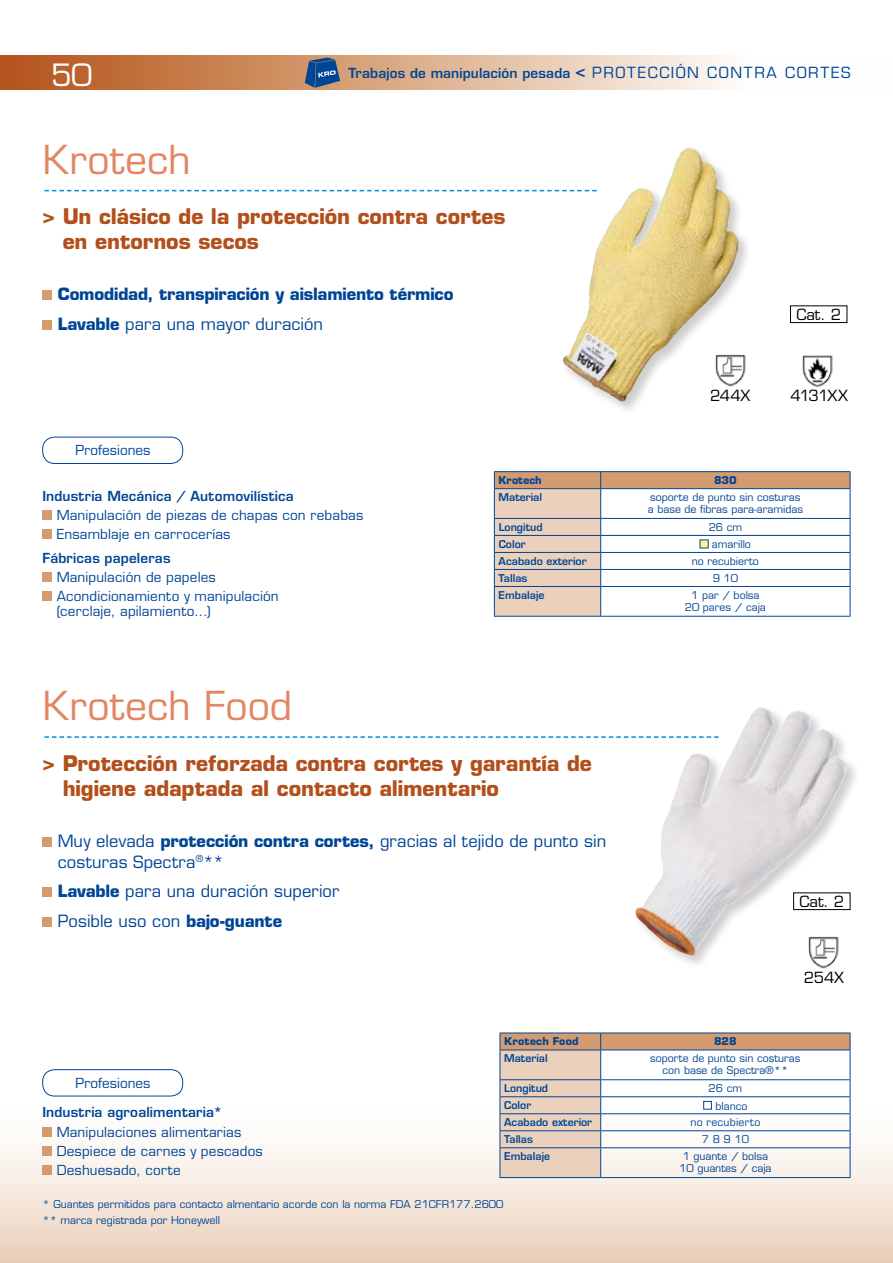
<style>
.page{position:relative;width:893px;height:1263px;background:#fff}
.page>*{position:absolute;margin:0;border:0;box-sizing:border-box;transform-origin:0 0}
.t1{font:39px "Eurostile LT Std";color:#e38664}
.t2{font:30px "Eurostile LT Std";color:#fff}
.t3{font:700 21px/25.2px "Eurostile LT Std";color:#b24f1a}
.t4{font:16.5px/21px "Eurostile LT Std";color:#004595}
.t5{font:700 16.5px/29.5px "Eurostile LT Std";letter-spacing:-.01em;color:#004595}
.t6{font:15px "Eurostile LT Std";letter-spacing:-.03em;color:#000}
.t7{font:13.5px/19.2px "Eurostile LT Std";letter-spacing:.01em;color:#004595}
.t8{font:600 13.5px "Eurostile LT Std";letter-spacing:.01em;color:#004595}
.t9{font:10.5px/12px "Eurostile LT Std";color:#004595;text-align:center}
.t10{font:600 10.5px "Eurostile LT Std";color:#004595}
.t11{font:700 10.5px "Eurostile LT Std";letter-spacing:.01em;color:#004595}
.s1{font-size:18px}
.s2{font-weight:400;font-size:15px}
.s3{font-weight:400}
.s4{font-weight:600}
.s5{font-weight:700}
</style>
<div class="page">
<div style="left:0;top:1090px;width:893px;height:173px;background:linear-gradient(to bottom,#fff,#ecd2bd)"></div>
<div style="left:0;top:55px;width:893px;height:34px;background:linear-gradient(to right,#b45415,#fff)"></div>
<hr style="left:892px;top:55px;width:1px;height:34px;background:#fffefe">
<svg style="left:892px;top:1090px;width:1px;height:173px"></svg>
<div style="left:633px;top:705px;width:227px;height:264px;background:#000;opacity:.2"></div>
<img style="left:719px;top:707px;width:43px;height:70px">
<svg style="left:44px;top:190px;width:516px;height:1px"></svg>
<svg style="left:44px;top:736px;width:675px;height:2px"></svg>
<div style="left:43px;top:290px;width:9px;height:10px;background:#d49b70"></div>
<div style="left:43px;top:320px;width:9px;height:10px;background:#d49b70"></div>
<div style="left:43px;top:837px;width:9px;height:9px;background:#d49b70"></div>
<div style="left:43px;top:887px;width:9px;height:10px;background:#d49b70"></div>
<div style="left:43px;top:917px;width:9px;height:9px;background:#d49b70"></div>
<hr style="left:500px;top:1032px;width:101px;height:1px;background:#004595">
<hr style="left:601px;top:1032px;width:249px;height:1px;background:#004595">
<hr style="left:500px;top:1177px;width:101px;height:1px;background:#004595">
<svg style="left:500px;top:1033px;width:351px;height:144px"></svg>
<hr style="left:601px;top:1147px;width:249px;height:1px;background:#004595">
<hr style="left:601px;top:1177px;width:249px;height:1px;background:#004595">
<div style="left:703px;top:1101px;width:9px;height:8px;background:#fff;border:1px solid #004595"></div>
<hr style="left:494px;top:471px;width:107px;height:1px;background:#004595">
<hr style="left:601px;top:471px;width:249px;height:1px;background:#004595">
<hr style="left:601px;top:616px;width:249px;height:1px;background:#004595">
<svg style="left:494px;top:472px;width:357px;height:144px"></svg>
<hr style="left:494px;top:552px;width:107px;height:1px;background:#004595">
<hr style="left:494px;top:569px;width:107px;height:1px;background:#004595">
<hr style="left:494px;top:586px;width:107px;height:1px;background:#004595">
<hr style="left:494px;top:616px;width:107px;height:1px;background:#004595">
<hr style="left:601px;top:569px;width:249px;height:1px;background:#004595">
<div style="left:700px;top:540px;width:8px;height:8px;background:#fff591"></div>
<div style="left:43px;top:510px;width:9px;height:10px;background:#d49b70"></div>
<div style="left:43px;top:530px;width:9px;height:9px;background:#d49b70"></div>
<div style="left:43px;top:572px;width:9px;height:10px;background:#d49b70"></div>
<div style="left:43px;top:592px;width:9px;height:9px;background:#d49b70"></div>
<div style="left:43px;top:437px;width:140px;height:27px;border:1px solid #004595;border-radius:12px"></div>
<div style="left:43px;top:1127px;width:9px;height:9px;background:#d49b70"></div>
<div style="left:43px;top:1146px;width:9px;height:10px;background:#d49b70"></div>
<div style="left:43px;top:1165px;width:9px;height:10px;background:#d49b70"></div>
<div style="left:43px;top:1070px;width:140px;height:26px;background:#fff;border-radius:12px"></div>
<div style="left:43px;top:1069px;width:140px;height:27px;border:1px solid #004595;border-radius:12px"></div>
<img style="left:808px;top:934px;width:34px;height:35px">
<div style="left:793px;top:892px;width:57px;height:18px;border:1px solid #000"></div>
<img style="left:802px;top:355px;width:31px;height:32px">
<div style="left:790px;top:305px;width:57px;height:18px;border:1px solid #000"></div>
<svg style="left:305px;top:58px;width:35px;height:30px"></svg>
<div style="left:561px;top:145px;width:191px;height:269px;background:#000;opacity:.2"></div>
<img style="left:634px;top:147px;width:55px;height:100px">
<p class="t2" style="left:51px;top:57px;width:43px">50</p>
<p class="t1" style="left:43px;top:136px;width:150px">Krotech</p>
<p class="t8" style="left:349px;top:65px;width:503px">Trabajos de manipulación pesada <span class="s1">&lt;</span> <span class="s2">Protección contra cortes</span></p>
<p class="t3" style="left:63px;top:204px;width:445px;text-indent:-20px">&gt; Un clásico de la protección contra cortes en entornos secos</p>
<p class="t5" style="left:58px;top:279px;width:397px">Comodidad, transpiración y aislamiento térmico<br>Lavable <span class="s3">para una mayor duración</span></p>
<p class="t7" style="left:76px;top:441px;width:76px">Profesiones</p>
<p class="t6" style="left:710px;top:386px;width:42px">244X</p>
<p class="t6" style="left:796px;top:305px;width:46px">Cat. 2</p>
<p class="t6" style="left:790px;top:387px;width:59px">4131XX</p>
<p class="t7" style="left:57px;top:486px;width:308px;text-indent:-14px"><span class="s4">Industria Mecánica / Automovilística<br></span>Manipulación de piezas de chapas con rebabas<br>Ensamblaje en carrocerías</p>
<p class="t7" style="left:57px;top:548px;width:223px;text-indent:-14px"><span class="s4">Fábricas papeleras<br></span>Manipulación de papeles<br>Acondicionamiento y manipulación</p>
<p class="t7" style="left:57px;top:602px;width:155px">(cerclaje, apilamiento…)</p>
<p class="t1" style="left:43px;top:682px;width:251px">Krotech Food</p>
<p class="t11" style="left:499px;top:473px;width:45px">Krotech</p>
<p class="t11" style="left:714px;top:473px;width:24px">830</p>
<p class="t10" style="left:499px;top:490px;width:45px">Material</p>
<p class="t9" style="left:648px;top:491px;width:157px;text-align:left">soporte de punto sin costuras a base de fibras para-aramidas</p>
<p class="t10" style="left:499px;top:520px;width:45px">Longitud</p>
<p class="t9" style="left:709px;top:521px;width:35px">26 cm</p>
<p class="t10" style="left:499px;top:537px;width:29px">Color</p>
<p class="t9" style="left:712px;top:538px;width:40px">amarillo</p>
<p class="t10" style="left:499px;top:554px;width:90px">Acabado exterior</p>
<p class="t9" style="left:692px;top:555px;width:69px">no recubierto</p>
<p class="t10" style="left:499px;top:571px;width:30px">Tallas</p>
<p class="t9" style="left:713px;top:572px;width:27px">9 10</p>
<p class="t10" style="left:499px;top:588px;width:47px">Embalaje</p>
<p class="t9" style="left:685px;top:589px;width:83px">1 par / bolsa<br>20 pares / caja</p>
<p class="t3" style="left:63px;top:750px;width:531px;text-indent:-20px">&gt; Protección reforzada contra cortes y garantía de higiene adaptada al contacto alimentario</p>
<p class="t4" style="left:58px;top:830px;width:550px">Muy elevada <span class="s5">protección contra cortes,</span> gracias al tejido de punto sin costuras Spectra<sup>®</sup>**</p>
<p class="t4" style="left:58px;top:876px;width:283px;line-height:29.5px"><span class="s5">Lavable</span> para una duración superior<br>Posible uso con <span class="s5">bajo-guante</span></p>
<p class="t6" style="left:799px;top:892px;width:46px">Cat. 2</p>
<p class="t6" style="left:804px;top:968px;width:42px">254X</p>
<p class="t7" style="left:76px;top:1073px;width:76px">Profesiones</p>
<p class="t7" style="left:57px;top:1103px;width:208px;text-indent:-14px"><span class="s4">Industria agroalimentaria*<br></span>Manipulaciones alimentarias<br>Despiece de carnes y pescados<br>Deshuesado, corte</p>
<p class="t11" style="left:504px;top:1035px;width:76px">Krotech Food</p>
<p class="t11" style="left:714px;top:1035px;width:24px">828</p>
<p class="t10" style="left:504px;top:1052px;width:45px">Material</p>
<p class="t9" style="left:650px;top:1052px;width:152px">soporte de punto sin costuras con base de Spectra®**</p>
<p class="t10" style="left:504px;top:1081px;width:45px">Longitud</p>
<p class="t9" style="left:709px;top:1082px;width:35px">26 cm</p>
<p class="t10" style="left:504px;top:1098px;width:29px">Color</p>
<p class="t9" style="left:715px;top:1100px;width:34px">blanco</p>
<p class="t10" style="left:504px;top:1115px;width:90px">Acabado exterior</p>
<p class="t9" style="left:690px;top:1116px;width:71px">no recubierto</p>
<p class="t10" style="left:504px;top:1132px;width:30px">Tallas</p>
<p class="t9" style="left:702px;top:1133px;width:49px">7 8 9 10</p>
<p class="t10" style="left:504px;top:1149px;width:47px">Embalaje</p>
<p class="t9" style="left:679px;top:1150px;width:94px">1 guante / bolsa<br>10 guantes / caja</p>
<p class="t9" style="left:43px;top:1196px;width:462px;line-height:16.2px;text-align:left">* Guantes permitidos para contacto almentario acorde con la norma FDA 21CFR177.2600 ** marca registrada por Honeywell</p>
</div>
